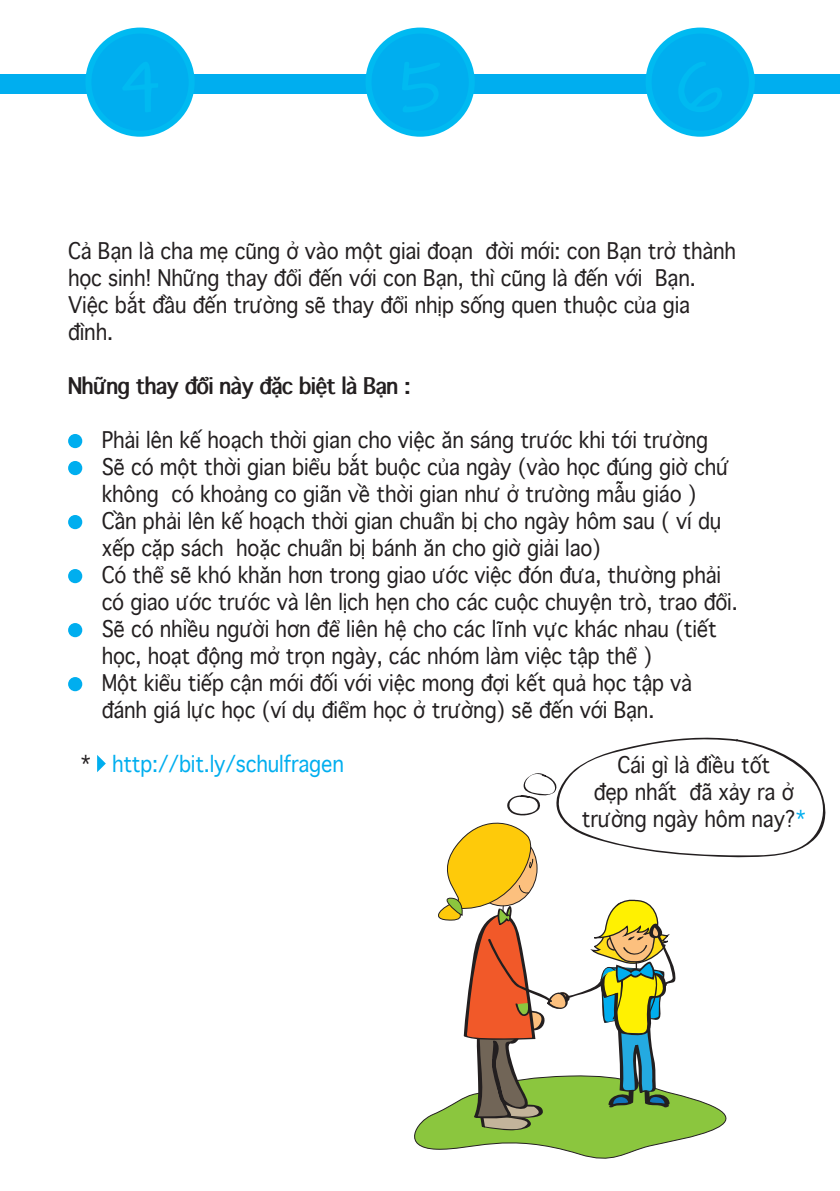
<style>
.page{position:relative;width:840px;height:1191px;background:#fff}
.page>*{position:absolute;margin:0;border:0;box-sizing:border-box;transform-origin:0 0}
.t1{font:300 22px/27px "Thonburi";letter-spacing:-.01em;color:#231f20;scale:.9 1}
.t2{font:700 22px "Thonburi";letter-spacing:-.01em;color:#231f20;scale:.9 1}
.t3{font:300 22px "Thonburi";letter-spacing:-.01em;color:#00aeef;scale:.9 1}
.s1{color:#231f20}
.s2{color:#00aeef}
</style>
<div class="page">
<div style="left:0;top:74px;width:839px;height:20px;background:#00aeef"></div>
<div style="left:68px;top:434px;width:14px;height:14px;background:#00aeef;border-radius:50%"></div>
<div style="left:68px;top:461px;width:14px;height:14px;background:#00aeef;border-radius:50%"></div>
<div style="left:68px;top:515px;width:14px;height:14px;background:#00aeef;border-radius:50%"></div>
<div style="left:68px;top:569px;width:14px;height:14px;background:#00aeef;border-radius:50%"></div>
<div style="left:68px;top:623px;width:14px;height:14px;background:#00aeef;border-radius:50%"></div>
<div style="left:68px;top:677px;width:14px;height:14px;background:#00aeef;border-radius:50%"></div>
<svg style="left:97px;top:755px;width:9px;height:17px"></svg>
<div style="left:88px;top:31px;width:103px;height:103px;background:#00aeef;border-radius:50%"></div>
<div style="left:85px;top:28px;width:109px;height:109px;border:6px solid #00baf1;border-radius:50%"></div>
<div style="left:368px;top:31px;width:103px;height:103px;background:#00aeef;border-radius:50%"></div>
<div style="left:365px;top:28px;width:109px;height:109px;border:6px solid #00baf1;border-radius:50%"></div>
<div style="left:648px;top:31px;width:103px;height:103px;background:#00aeef;border-radius:50%"></div>
<div style="left:645px;top:28px;width:109px;height:109px;border:6px solid #00baf1;border-radius:50%"></div>
<svg style="left:414px;top:737px;width:412px;height:422px"></svg>
<p class="t1" style="left:68px;top:238px;width:743px">Cả Bạn là cha mẹ cũng ở vào một giai đoạn đời mới: con Bạn trở thành học sinh! Những thay đổi đến với con Bạn, thì cũng là đến với Bạn.<br>Việc bắt đầu đến trường sẽ thay đổi nhịp sống quen thuộc của gia đình.</p>
<p class="t2" style="left:68px;top:374px;width:381px">Những thay đổi này đặc biệt là Bạn :</p>
<p class="t1" style="left:102px;top:427px;width:707px">Phải lên kế hoạch thời gian cho việc ăn sáng trước khi tới trường<br>Sẽ có một thời gian biểu bắt buộc của ngày (vào học đúng giờ chứ không có khoảng co giãn về thời gian như ở trường mẫu giáo )<br>Cần phải lên kế hoạch thời gian chuẩn bị cho ngày hôm sau ( ví dụ xếp cặp sách hoặc chuẩn bị bánh ăn cho giờ giải lao)<br>Có thể sẽ khó khăn hơn trong giao ước việc đón đưa, thường phải có giao ước trước và lên lịch hẹn cho các cuộc chuyện trò, trao đổi.<br>Sẽ có nhiều người hơn để liên hệ cho các lĩnh vực khác nhau (tiết học, hoạt động mở trọn ngày, các nhóm làm việc tập thể )<br>Một kiểu tiếp cận mới đối với việc mong đợi kết quả học tập và đánh giá lực học (ví dụ điểm học ở trường) sẽ đến với Bạn.</p>
<p class="t3" style="left:81px;top:752px;width:294px"><span class="s1">*</span> http://bit.ly/schulfragen</p>
<p class="t1" style="left:581px;top:752px;width:250px;text-align:center">Cái gì là điều tốt<br>đẹp nhất đã xảy ra ở trường ngày hôm nay?<span class="s2">*</span></p>
</div>
